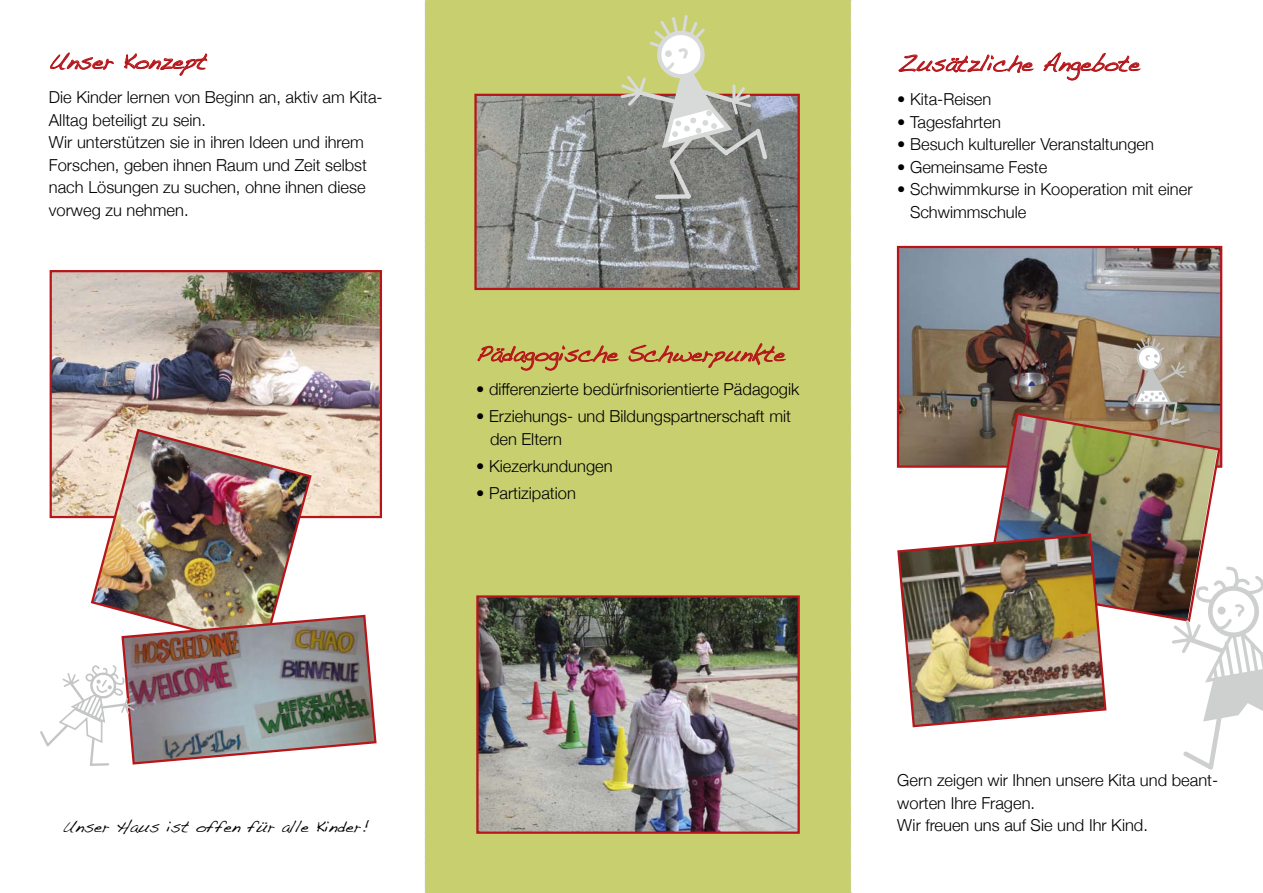
<style>
.page{position:relative;width:1263px;height:893px;background:#fff}
.page>*{position:absolute;margin:0;border:0;box-sizing:border-box;transform-origin:0 0}
.t1{font:22.5px "Handwriting Dakota";color:#b6161a}
.t2{font:300 16.5px/22.5px "Helvetica Neue";color:#000}
.t3{font:16.5px "Handwriting Dakota";color:#000}
</style>
<div class="page">
<svg style="left:50px;top:52px;width:64px;height:18px"></svg>
<svg style="left:124px;top:53px;width:84px;height:23px"></svg>
<svg style="left:898px;top:54px;width:136px;height:19px"></svg>
<svg style="left:1043px;top:52px;width:98px;height:29px"></svg>
<div style="left:425px;top:0;width:426px;height:893px;background:#c7cf6f"></div>
<svg style="left:477px;top:345px;width:142px;height:26px"></svg>
<svg style="left:628px;top:343px;width:158px;height:25px"></svg>
<svg style="left:850px;top:0;width:2px;height:893px"></svg>
<svg style="left:424px;top:0;width:2px;height:893px"></svg>
<img style="left:53px;top:273px;width:326px;height:242px">
<div style="left:50px;top:270px;width:332px;height:248px;border:2px solid #b6161a"></div>
<img style="left:477px;top:97px;width:320px;height:190px">
<div style="left:474px;top:94px;width:326px;height:196px;border:2px solid #b6161a"></div>
<svg style="left:619px;top:15px;width:151px;height:187px"></svg>
<img style="left:479px;top:598px;width:318px;height:233px">
<div style="left:476px;top:595px;width:324px;height:239px;border:2px solid #b6161a"></div>
<img style="left:89px;top:427px;width:224px;height:186px">
<img style="left:900px;top:249px;width:319px;height:216px">
<div style="left:897px;top:246px;width:325px;height:222px;border:2px solid #b6161a"></div>
<svg style="left:1132px;top:337px;width:59px;height:74px;background:#b0a79a"></svg>
<img style="left:40px;top:613px;width:337px;height:153px">
<img style="left:984px;top:411px;width:238px;height:208px">
<img style="left:897px;top:532px;width:211px;height:196px">
<svg style="left:1170px;top:565px;width:93px;height:205px"></svg>
<h1 class="t1" style="left:49px;top:48px;width:159px">Unser Konzept</h1>
<p class="t2" style="left:49px;top:85px;width:335px">Die Kinder lernen von Beginn an, aktiv am Kita-Alltag beteiligt zu sein.<br>Wir unterstützen sie in ihren Ideen und ihrem Forschen, geben ihnen Raum und Zeit selbst nach Lösungen zu suchen, ohne ihnen diese vorweg zu nehmen.</p>
<h1 class="t1" style="left:476px;top:340px;width:310px">Pädagogische Schwerpunkte</h1>
<p class="t2" style="left:476px;top:377px;width:325px">• differenzierte bedürfnisorientierte Pädagogik</p>
<p class="t2" style="left:490px;top:404px;width:302px;text-indent:-14px">• Erziehungs- und Bildungspartnerschaft mit den Eltern</p>
<p class="t2" style="left:476px;top:454px;width:138px">• Kiezerkundungen</p>
<p class="t2" style="left:476px;top:481px;width:101px">• Partizipation</p>
<h1 class="t1" style="left:897px;top:50px;width:244px">Zusätzliche Angebote</h1>
<p class="t2" style="left:897px;top:87px;width:96px">• Kita-Reisen</p>
<p class="t2" style="left:897px;top:110px;width:105px">• Tagesfahrten</p>
<p class="t2" style="left:897px;top:132px;width:258px">• Besuch kultureller Veranstaltungen</p>
<p class="t2" style="left:897px;top:155px;width:152px">• Gemeinsame Feste</p>
<p class="t2" style="left:910px;top:177px;width:284px;text-indent:-13px">• Schwimmkurse in Kooperation mit einer<br>Schwimmschule</p>
<p class="t3" style="left:62px;top:816px;width:308px">Unser Haus ist offen für alle Kinder!</p>
<p class="t2" style="left:897px;top:768px;width:322px">Gern zeigen wir Ihnen unsere Kita und beant&shy;worten Ihre Fragen.<br>Wir freuen uns auf Sie und Ihr Kind.</p>
</div>
